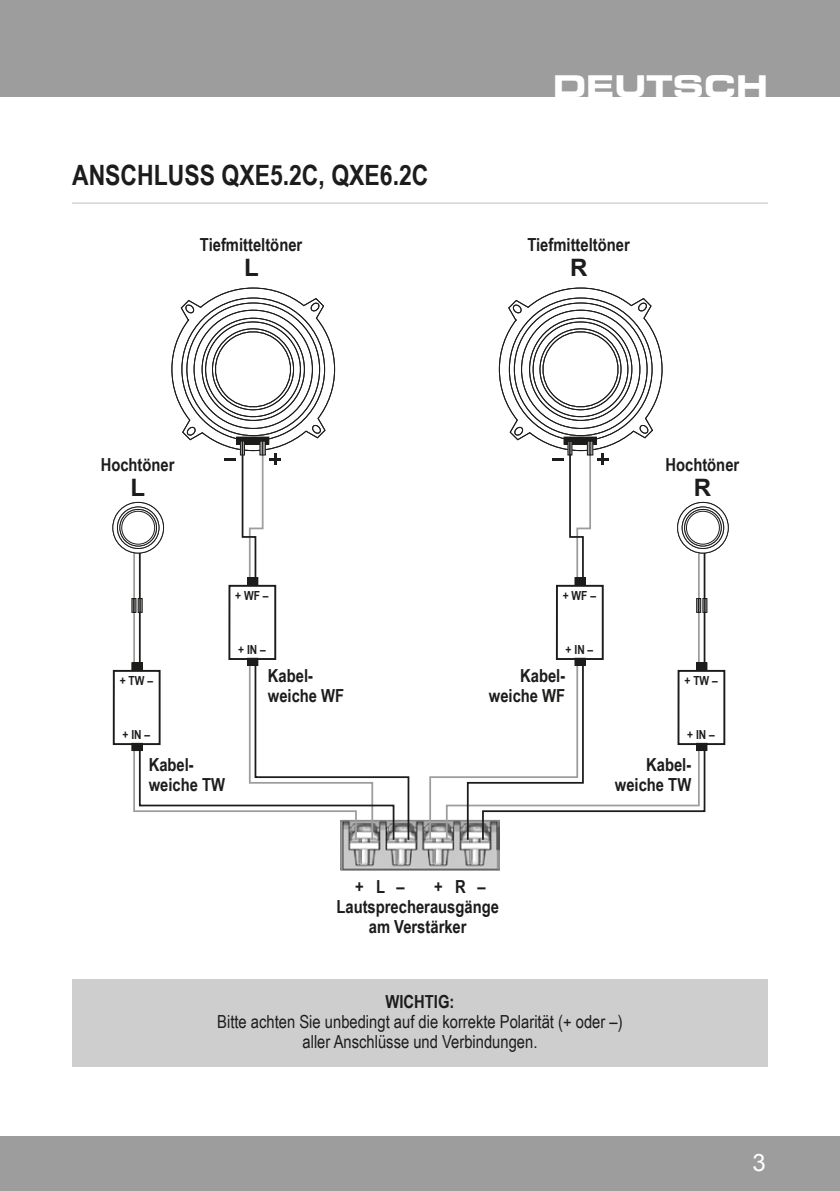
<style>
.page{position:relative;width:840px;height:1191px;background:#fff}
.page>*{position:absolute;margin:0;border:0;box-sizing:border-box;transform-origin:0 0}
.t1{font:30px "Eurostile Bold Extended Two";color:#fff}
.t2{font:700 28px "Arial Narrow";color:#1c1c1b}
.t3{font:700 24px "Arial";color:#1c1c1b}
.t4{font:24px "Arial";color:#fff}
.t5{font:700 18px/20px "Arial Narrow";color:#1c1c1b}
.t6{font:18px/20px "Arial Narrow";color:#1c1c1b;text-align:center}
.t7{font:700 12.4px "Arial Narrow";color:#1c1c1b}
</style>
<div class="page">
<div style="left:0;top:0;width:839px;height:96px;background:#9e9d9d"></div>
<div style="left:0;top:1136px;width:839px;height:55px;background:#9e9d9d"></div>
<hr style="left:72px;top:203px;width:695px;height:1px;background:#bdbdbd">
<img style="left:340px;top:819px;width:159px;height:51px">
<hr style="left:133px;top:552px;width:2px;height:118px;background:#9e9d9d">
<hr style="left:697px;top:552px;width:2px;height:118px;background:#9e9d9d">
<hr style="left:139px;top:552px;width:2px;height:118px;background:#1c1c1b">
<hr style="left:703px;top:552px;width:2px;height:118px;background:#1c1c1b">
<svg style="left:133px;top:656px;width:277px;height:185px"></svg>
<svg style="left:428px;top:656px;width:278px;height:185px"></svg>
<svg style="left:132px;top:598px;width:10px;height:14px"></svg>
<svg style="left:696px;top:598px;width:10px;height:14px"></svg>
<div style="left:229px;top:586px;width:46px;height:73px;background:#fff"></div>
<div style="left:228px;top:585px;width:48px;height:75px;border:2px solid #1c1c1b"></div>
<div style="left:556px;top:586px;width:46px;height:73px;background:#fff"></div>
<div style="left:555px;top:585px;width:48px;height:75px;border:2px solid #1c1c1b"></div>
<div style="left:114px;top:671px;width:45px;height:73px;background:#fff"></div>
<div style="left:113px;top:670px;width:47px;height:75px;border:2px solid #1c1c1b"></div>
<div style="left:678px;top:671px;width:46px;height:73px;background:#fff"></div>
<div style="left:677px;top:670px;width:48px;height:75px;border:2px solid #1c1c1b"></div>
<svg style="left:113px;top:502px;width:50px;height:51px"></svg>
<div style="left:112px;top:502px;width:52px;height:51px;border:1px solid #1c1c1b;border-radius:50%"></div>
<svg style="left:677px;top:502px;width:50px;height:51px"></svg>
<div style="left:676px;top:502px;width:52px;height:51px;border:1px solid #1c1c1b;border-radius:50%"></div>
<svg style="left:117px;top:507px;width:42px;height:41px"></svg>
<div style="left:117px;top:506px;width:42px;height:43px;border:1px solid #1c1c1b;border-radius:50%"></div>
<svg style="left:681px;top:507px;width:42px;height:41px"></svg>
<div style="left:681px;top:506px;width:42px;height:43px;border:1px solid #1c1c1b;border-radius:50%"></div>
<svg style="left:120px;top:509px;width:36px;height:37px"></svg>
<div style="left:119px;top:509px;width:38px;height:37px;border:1px solid #1c1c1b;border-radius:50%"></div>
<svg style="left:684px;top:509px;width:36px;height:37px"></svg>
<div style="left:683px;top:509px;width:38px;height:37px;border:1px solid #1c1c1b;border-radius:50%"></div>
<div style="left:122px;top:511px;width:33px;height:33px;background:#fff;border-radius:50%"></div>
<div style="left:121px;top:511px;width:34px;height:33px;border:1px solid #1c1c1b;border-radius:50%"></div>
<div style="left:686px;top:511px;width:33px;height:33px;background:#fff;border-radius:50%"></div>
<div style="left:685px;top:511px;width:34px;height:33px;border:1px solid #1c1c1b;border-radius:50%"></div>
<div style="left:72px;top:979px;width:695px;height:87px;background:#cecece"></div>
<div style="left:132px;top:663px;width:10px;height:7px;background:#1c1c1b"></div>
<div style="left:131px;top:662px;width:11px;height:8px;border:1px solid #1c1c1b"></div>
<div style="left:696px;top:663px;width:10px;height:7px;background:#1c1c1b"></div>
<div style="left:695px;top:662px;width:12px;height:8px;border:1px solid #1c1c1b"></div>
<div style="left:247px;top:658px;width:11px;height:7px;background:#1c1c1b"></div>
<div style="left:247px;top:658px;width:11px;height:8px;border:1px solid #1c1c1b"></div>
<div style="left:574px;top:658px;width:11px;height:7px;background:#1c1c1b"></div>
<div style="left:574px;top:658px;width:11px;height:8px;border:1px solid #1c1c1b"></div>
<div style="left:132px;top:743px;width:10px;height:7px;background:#1c1c1b"></div>
<div style="left:131px;top:743px;width:11px;height:8px;border:1px solid #1c1c1b"></div>
<div style="left:696px;top:743px;width:10px;height:7px;background:#1c1c1b"></div>
<div style="left:695px;top:743px;width:12px;height:8px;border:1px solid #1c1c1b"></div>
<svg style="left:171px;top:287px;width:164px;height:300px"></svg>
<svg style="left:498px;top:287px;width:164px;height:300px"></svg>
<h2 class="t2" style="left:72px;top:154px;width:357px">ANSCHLUSS QXE5.2C, QXE6.2C</h2>
<h1 class="t1" style="left:552px;top:65px;width:216px">DEUTSCH</h1>
<p class="t5" style="left:200px;top:234px;width:104px">Tiefmitteltöner</p>
<p class="t5" style="left:527px;top:234px;width:104px">Tiefmitteltöner</p>
<h3 class="t3" style="left:244px;top:252px;width:16px">L</h3>
<h3 class="t3" style="left:570px;top:252px;width:19px">R</h3>
<p class="t5" style="left:101px;top:454px;width:75px">Hochtöner</p>
<p class="t5" style="left:665px;top:454px;width:75px">Hochtöner</p>
<h3 class="t3" style="left:130px;top:472px;width:16px">L</h3>
<h3 class="t3" style="left:693px;top:472px;width:19px">R</h3>
<p class="t7" style="left:235px;top:586px;width:35px">+ WF –</p>
<p class="t7" style="left:562px;top:586px;width:35px">+ WF –</p>
<p class="t7" style="left:238px;top:640px;width:29px">+ IN –</p>
<p class="t7" style="left:565px;top:640px;width:29px">+ IN –</p>
<p class="t5" style="left:268px;top:664px;width:78px">Kabel&shy;weiche WF</p>
<p class="t5" style="left:488px;top:664px;width:78px;text-align:right">Kabel&shy;weiche WF</p>
<p class="t7" style="left:120px;top:671px;width:35px">+ TW –</p>
<p class="t7" style="left:684px;top:671px;width:35px">+ TW –</p>
<p class="t7" style="left:122px;top:725px;width:29px">+ IN –</p>
<p class="t7" style="left:686px;top:725px;width:29px">+ IN –</p>
<p class="t5" style="left:149px;top:754px;width:78px">Kabel&shy;weiche TW</p>
<p class="t5" style="left:355px;top:875px;width:51px">+ L –</p>
<p class="t5" style="left:434px;top:875px;width:53px">+ R –</p>
<p class="t5" style="left:336px;top:895px;width:164px">Lautsprecherausgänge</p>
<p class="t5" style="left:368px;top:915px;width:99px">am Verstärker</p>
<p class="t5" style="left:614px;top:754px;width:78px;text-align:right">Kabel&shy;weiche TW</p>
<p class="t5" style="left:385px;top:991px;width:70px">WICHTIG:</p>
<p class="t6" style="left:217px;top:1011px;width:406px">Bitte achten Sie unbedingt auf die korrekte Polarität (+ oder –) aller Anschlüsse und Verbindungen.</p>
<h3 class="t4" style="left:752px;top:1147px;width:15px">3</h3>
</div>
